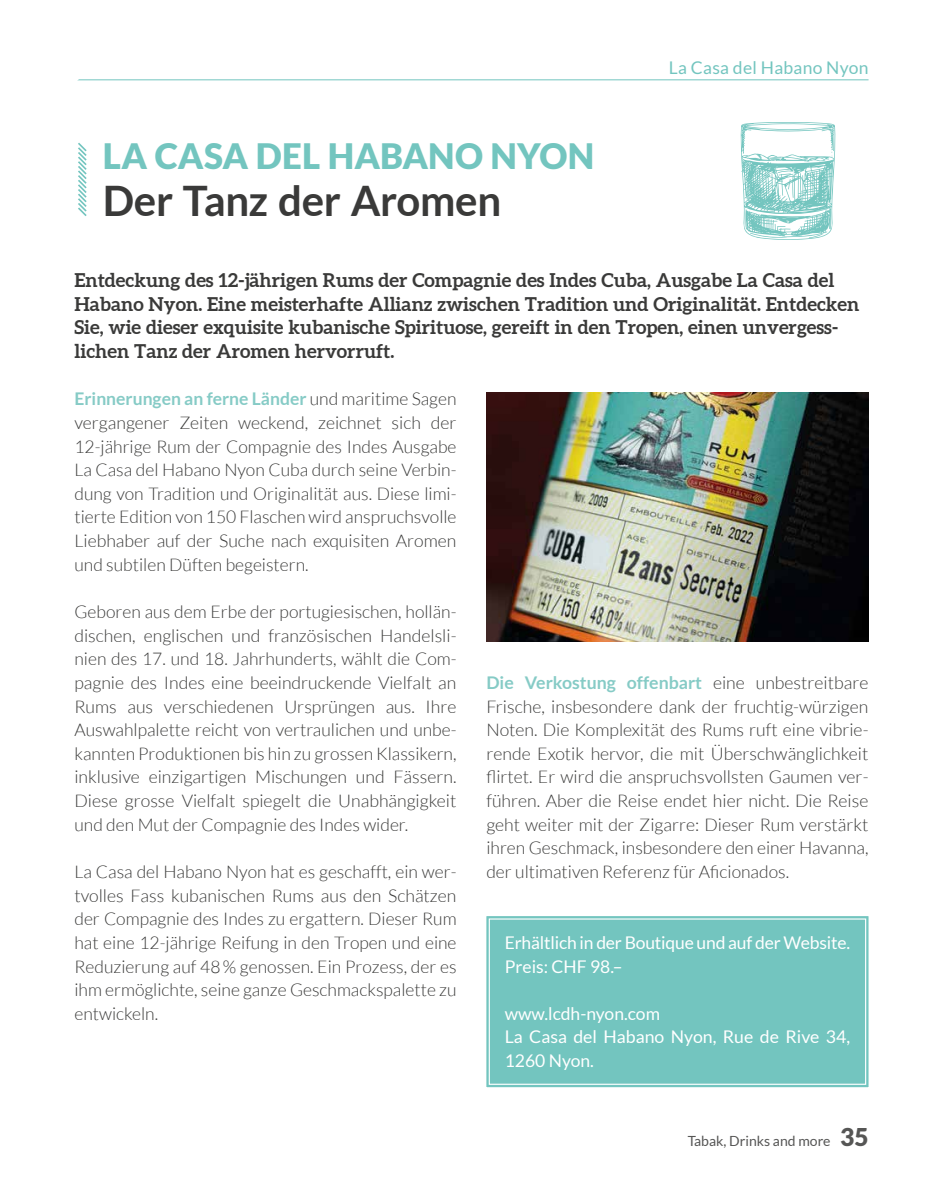
<style>
.page{position:relative;width:943px;height:1191px;background:#fff}
.page>*{position:absolute;margin:0;border:0;box-sizing:border-box;transform-origin:0 0}
.t1{font:700 42px "Lato";letter-spacing:-.01em;color:#3a3a39}
.t2{font:900 35px "Lato";letter-spacing:.005em;color:#73c5bf}
.t3{font:700 19.25px/23.6px "Aleo";color:#3a3a39}
.t4{font:300 17.5px/23.6px "Lato";color:#3a3a39;text-align:justify}
.t5{font:17.5px/23.6px "Lato";color:#fff}
.t6{font:17.5px "Lato";letter-spacing:.015em;color:#73c5bf}
.t7{font:14px "Lato";color:#565655}
.s1{font-weight:700;color:#86cbc6}
.s2{font-weight:900;font-size:24.5px}
</style>
<div class="page">
<hr style="left:74px;top:79px;width:794px;height:1px;background:#73c5bf">
<svg style="left:74px;top:79px;width:84px;height:137px"></svg>
<img style="left:486px;top:393px;width:382px;height:248px">
<div style="left:486px;top:916px;width:383px;height:172px;background:#73c5bf"></div>
<div style="left:488px;top:918px;width:378px;height:166px;border:1px solid #fff"></div>
<svg style="left:740px;top:122px;width:95px;height:118px"></svg>
<svg style="left:808px;top:234px;width:14px;height:4px"></svg>
<h2 class="t2" style="left:103px;top:136px;width:493px">LA CASA DEL HABANO NYON</h2>
<h1 class="t1" style="left:103px;top:177px;width:400px">Der Tanz der Aromen</h1>
<p class="t6" style="left:669px;top:58px;width:201px">La Casa del Habano Nyon</p>
<p class="t3" style="left:74px;top:269px;width:786px">Entdeckung des 12-jährigen Rums der Compagnie des Indes Cuba, Ausgabe La Casa del Habano Nyon. Eine meisterhafte Allianz zwischen Tradition und Originalität. Entdecken Sie, wie dieser exquisite kubanische Spirituose, gereift in den Tropen, einen unvergess&shy;lichen Tanz der Aromen hervorruft.</p>
<p class="t4" style="left:74px;top:387px;width:383px"><span class="s1">Erinnerungen an ferne Länder</span> und maritime Sagen vergangener Zeiten weckend, zeichnet sich der 12-jährige Rum der Compagnie des Indes Ausgabe La Casa del Habano Nyon Cuba durch seine Verbin&shy;dung von Tradition und Originalität aus. Diese limi&shy;tierte Edition von 150 Flaschen wird anspruchsvolle Liebhaber auf der Suche nach exquisiten Aromen und subtilen Düften begeistern.</p>
<p class="t4" style="left:74px;top:600px;width:383px">Geboren aus dem Erbe der portugiesischen, hollän&shy;dischen, englischen und französischen Handelsli&shy;nien des 17. und 18. Jahrhunderts, wählt die Com&shy;pagnie des Indes eine beeindruckende Vielfalt an Rums aus verschiedenen Ursprüngen aus. Ihre Auswahlpalette reicht von vertraulichen und unbe&shy;kannten Produktionen bis hin zu grossen Klassikern, inklusive einzigartigen Mischungen und Fässern.<br>Diese grosse Vielfalt spiegelt die Unabhängigkeit und den Mut der Compagnie des Indes wider.</p>
<p class="t4" style="left:74px;top:860px;width:383px">La Casa del Habano Nyon hat es geschafft, ein wer&shy;tvolles Fass kubanischen Rums aus den Schätzen der Compagnie des Indes zu ergattern. Dieser Rum hat eine 12-jährige Reifung in den Tropen und eine Reduzierung auf 48% genossen. Ein Prozess, der es ihm ermöglichte, seine ganze Geschmackspalette zu entwickeln.</p>
<p class="t4" style="left:486px;top:671px;width:383px"><span class="s1">Die Verkostung offenbart</span> eine unbestreitbare Frische, insbesondere dank der fruchtig-würzigen Noten. Die Komplexität des Rums ruft eine vibrie&shy;rende Exotik hervor, die mit Überschwänglichkeit flirtet. Er wird die anspruchsvollsten Gaumen ver&shy;führen. Aber die Reise endet hier nicht. Die Reise geht weiter mit der Zigarre: Dieser Rum verstärkt ihren Geschmack, insbesondere den einer Havanna, der ultimativen Referenz für Aficionados.</p>
<p class="t5" style="left:505px;top:930px;width:347px">Erhältlich in der Boutique und auf der Website.<br>Preis: CHF 98.–</p>
<p class="t5" style="left:505px;top:1001px;width:347px">www.lcdh-nyon.com<br>La Casa del Habano Nyon, Rue de Rive 34,<br>1260 Nyon.</p>
<p class="t7" style="left:687px;top:1133px;width:182px">Tabak, Drinks and more <span class="s2">35</span></p>
</div>
